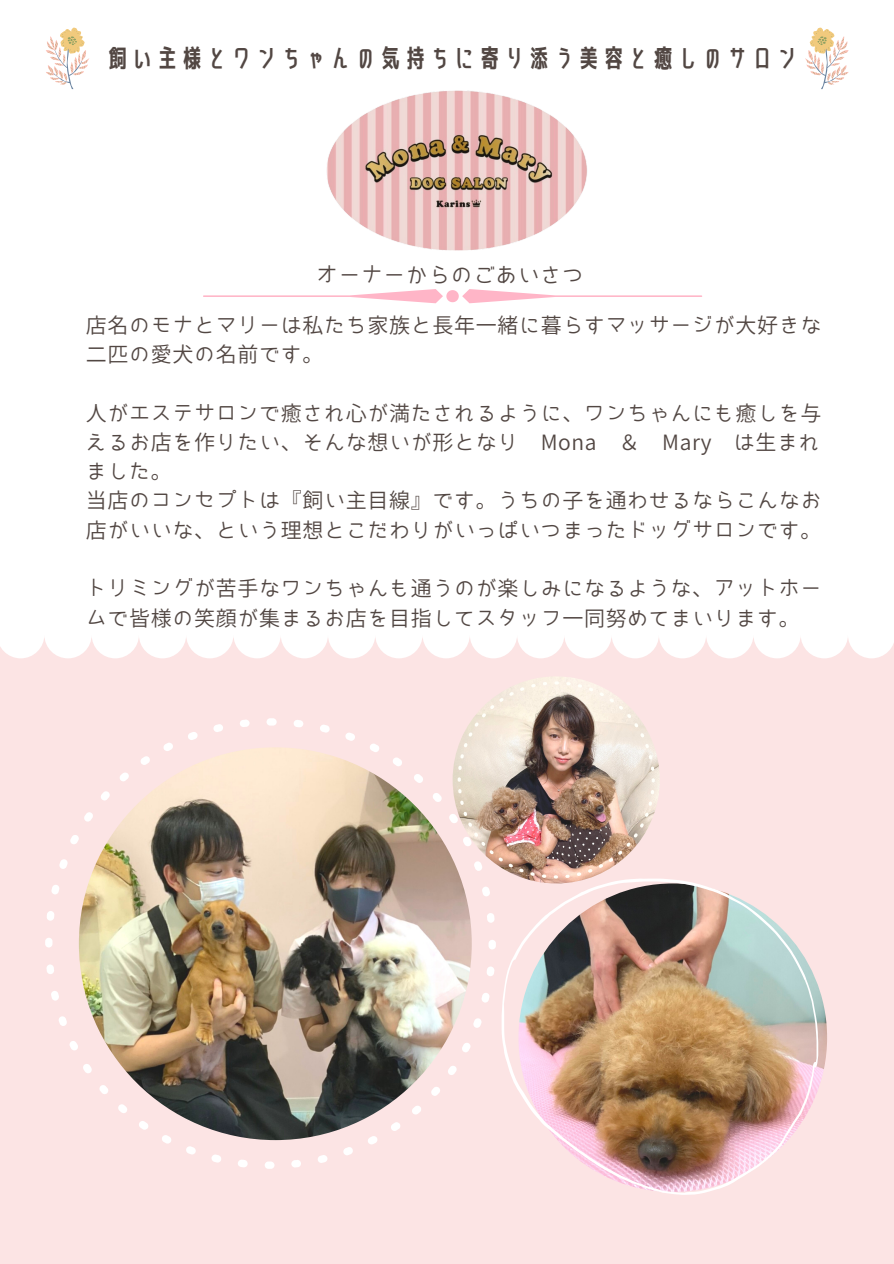
<style>
.page{position:relative;width:894px;height:1264px;background:#fff}
.page>*{position:absolute;margin:0;border:0;box-sizing:border-box;transform-origin:0 0}
.t1{font:24.75px "Senobi Gothic Bold";color:#524743}
.t2{font:21.75px "Bokutachino Gothic 2";letter-spacing:.03em;color:#524743}
.t3{font:21px/29.2px "Bokutachino Gothic 2";letter-spacing:.03em;color:#524743}
</style>
<div class="page">
<div style="left:0;top:631px;width:893px;height:632px;background:#fce4e4"></div>
<svg style="left:0;top:50px;width:893px;height:608px"></svg>
<img style="left:326px;top:89px;width:262px;height:161px">
<svg style="left:804px;top:27px;width:44px;height:62px"></svg>
<svg style="left:45px;top:27px;width:44px;height:62px"></svg>
<img style="left:473px;top:681px;width:181px;height:197px">
<img style="left:502px;top:878px;width:316px;height:316px">
<svg style="left:203px;top:289px;width:499px;height:14px"></svg>
<img style="left:45px;top:718px;width:450px;height:450px">
<p class="t1" style="left:105px;top:41px;width:695px">飼い主様とワンちゃんの気持ちに寄り添う美容と癒しのサロン</p>
<p class="t2" style="left:316px;top:263px;width:269px">オーナーからのごあいさつ</p>
<p class="t3" style="left:86px;top:310px;width:737px">店名のモナとマリーは私たち家族と長年一緒に暮らすマッサージが大好きな二匹の愛犬の名前です。</p>
<p class="t3" style="left:86px;top:398px;width:737px">人がエステサロンで癒され心が満たされるように、ワンちゃんにも癒しを与えるお店を作りたい、そんな想いが形となり Mona ＆ Mary は生まれました。<br>当店のコンセプトは『飼い主目線』です。うちの子を通わせるならこんなお店がいいな、という理想とこだわりがいっぱいつまったドッグサロンです。</p>
<p class="t3" style="left:86px;top:573px;width:737px">トリミングが苦手なワンちゃんも通うのが楽しみになるような、アットホームで皆様の笑顔が集まるお店を目指してスタッフ一同努めてまいります。</p>
</div>
